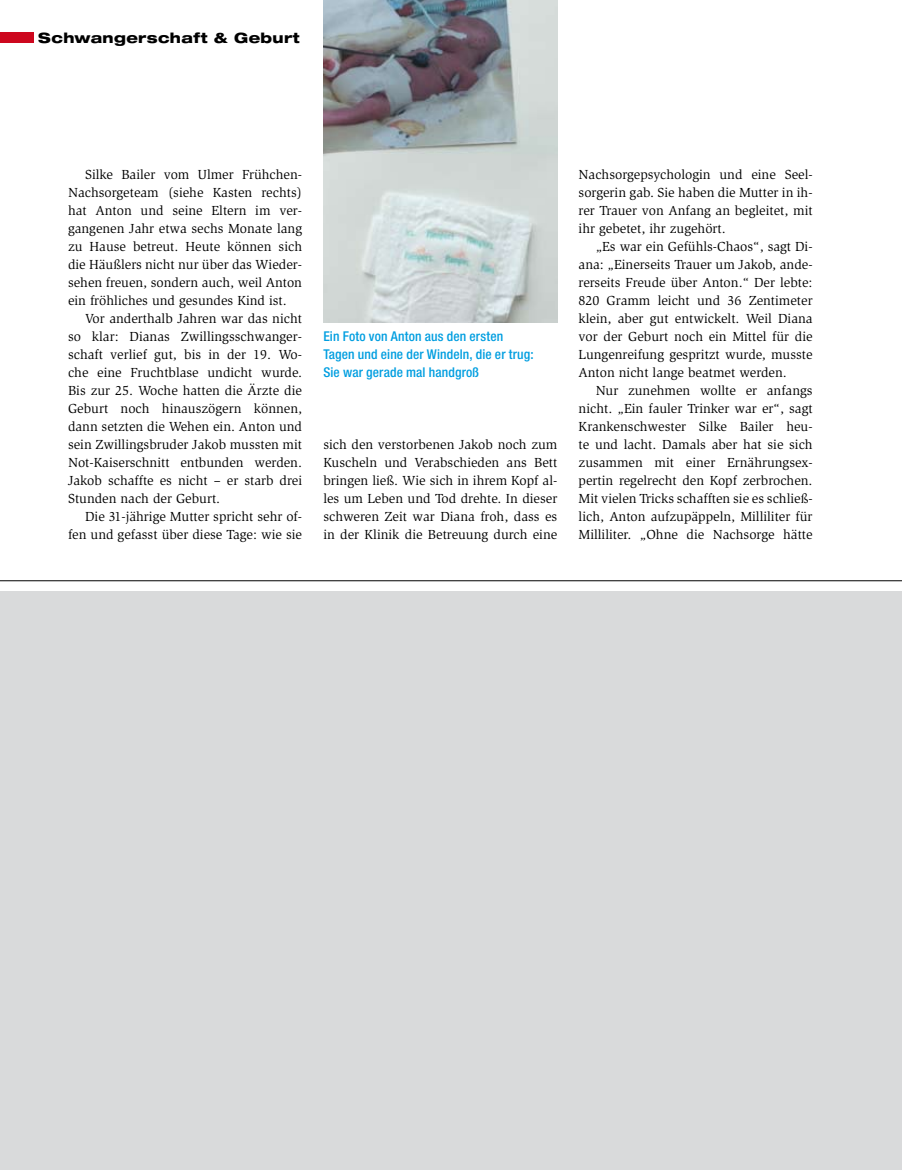
<style>
.page{position:relative;width:902px;height:1170px;background:#fff}
.page>*{position:absolute;margin:0;border:0;box-sizing:border-box;transform-origin:0 0}
.t1{font:800 expanded 14.25px "Helvetica Neue LT";letter-spacing:.025em;color:#000}
.t2{font:13.5px/18px "Slimbach LT";color:#000;text-align:justify}
.t3{font:500 condensed 13.5px/18px "Helvetica Neue LT";letter-spacing:.01em;color:#009ee0}
</style>
<div class="page">
<div style="left:0;top:591px;width:901px;height:578px;background:#d9dadb"></div>
<img style="left:323px;top:0;width:234px;height:323px">
<hr style="left:0;top:580px;width:901px;height:1px;background:#000">
<div style="left:0;top:32px;width:34px;height:11px;background:#cd071e"></div>
<p class="t1" style="left:38px;top:28px;width:263px">Schwangerschaft &amp; Geburt</p>
<p class="t2" style="left:68px;top:165px;width:235px;text-indent:17px">Silke Bailer vom Ulmer Frühchen-Nachsorgeteam (siehe Kasten rechts) hat Anton und seine Eltern im ver&shy;gangenen Jahr etwa sechs Monate lang zu Hause betreut. Heute können sich die Häußlers nicht nur über das Wieder&shy;sehen freuen, sondern auch, weil Anton ein fröhliches und gesundes Kind ist.</p>
<p class="t2" style="left:68px;top:309px;width:235px;text-indent:17px">Vor anderthalb Jahren war das nicht so klar: Dianas Zwillingsschwanger&shy;schaft verlief gut, bis in der 19. Wo&shy;che eine Fruchtblase undicht wurde.<br>Bis zur 25. Woche hatten die Ärzte die Geburt noch hinauszögern können, dann setzten die Wehen ein. Anton und sein Zwillingsbruder Jakob mussten mit Not-Kaiserschnitt entbunden werden.<br>Jakob schaffte es nicht – er starb drei Stunden nach der Geburt.</p>
<p class="t2" style="left:68px;top:507px;width:235px;text-align:right">Die 31-jährige Mutter spricht sehr of&shy;fen und gefasst über diese Tage: wie sie</p>
<p class="t3" style="left:323px;top:327px;width:212px">Ein Foto von Anton aus den ersten<br>Tagen und eine der Windeln, die er trug:<br>Sie war gerade mal handgroß</p>
<p class="t2" style="left:323px;top:435px;width:235px">sich den verstorbenen Jakob noch zum Kuscheln und Verabschieden ans Bett bringen ließ. Wie sich in ihrem Kopf al&shy;les um Leben und Tod drehte. In dieser schweren Zeit war Diana froh, dass es in der Klinik die Betreuung durch eine</p>
<p class="t2" style="left:578px;top:165px;width:235px">Nachsorgepsychologin und eine Seel&shy;sorgerin gab. Sie haben die Mutter in ih&shy;rer Trauer von Anfang an begleitet, mit ihr gebetet, ihr zugehört.</p>
<p class="t2" style="left:578px;top:237px;width:235px;text-indent:17px">„Es war ein Gefühls-Chaos“, sagt Di&shy;ana: „Einerseits Trauer um Jakob, ande&shy;rerseits Freude über Anton.“ Der lebte:<br>820 Gramm leicht und 36 Zentimeter klein, aber gut entwickelt. Weil Diana vor der Geburt noch ein Mittel für die Lungenreifung gespritzt wurde, musste Anton nicht lange beatmet werden.</p>
<p class="t2" style="left:578px;top:381px;width:235px;text-indent:17px">Nur zunehmen wollte er anfangs nicht. „Ein fauler Trinker war er“, sagt Krankenschwester Silke Bailer heu&shy;te und lacht. Damals aber hat sie sich zusammen mit einer Ernährungsex&shy;pertin regelrecht den Kopf zerbrochen.<br>Mit vielen Tricks schafften sie es schließ&shy;lich, Anton aufzupäppeln, Milliliter für Milliliter. „Ohne die Nachsorge hätte</p>
</div>
